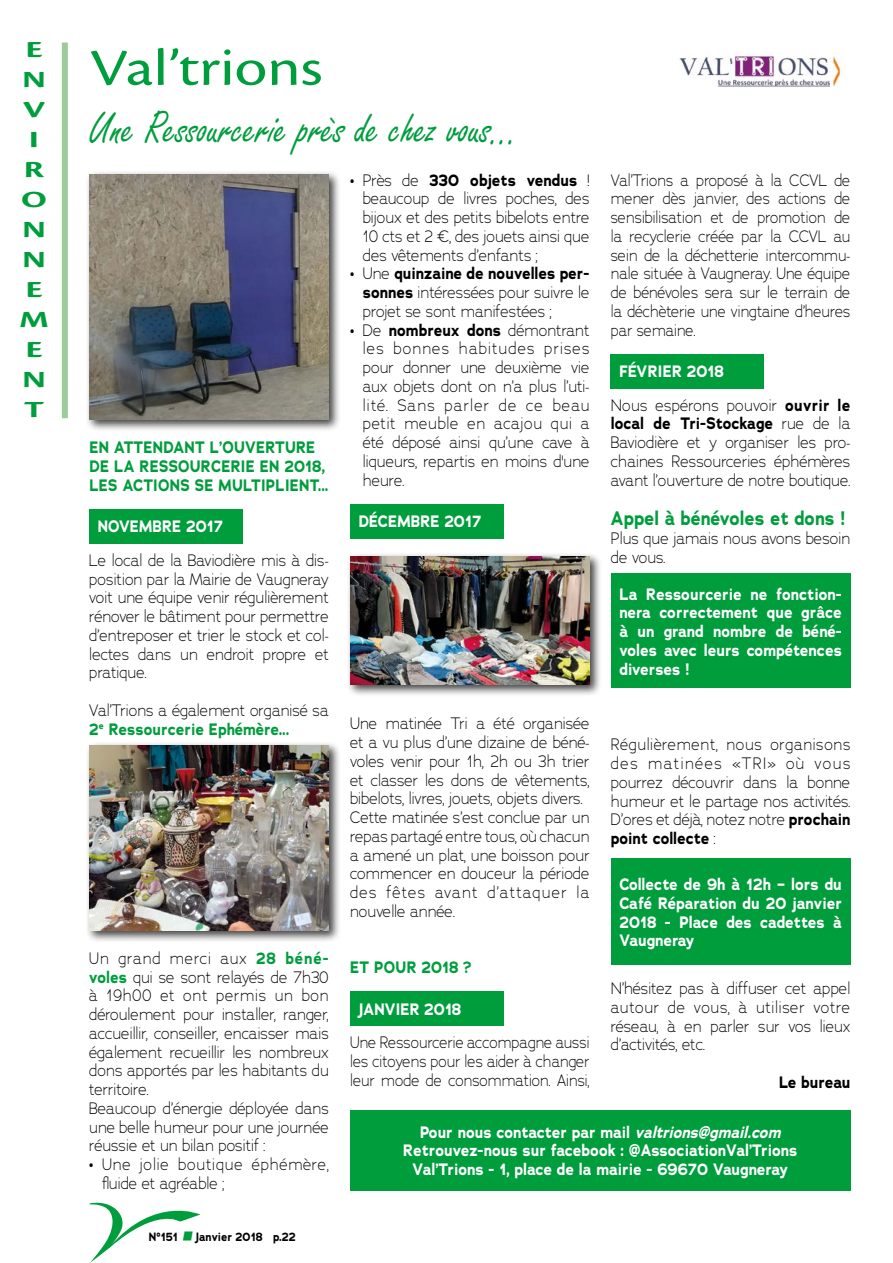
<style>
.page{position:relative;width:893px;height:1263px;background:#fff}
.page>*{position:absolute;margin:0;border:0;box-sizing:border-box;transform-origin:0 0}
.t1{font:54px "Cronos Pro";color:#009d3d;scale:1.2 1}
.t2{font:48px "Freestyle Script";color:#009d3d;scale:.9 1}
.t3{font:700 24px/30px "Cronos Pro";color:#009d3d;text-align:center;scale:1.5 1}
.t4{font:700 19.5px "Adrianna";color:#009d3d;scale:.9 1}
.t5{font:300 16.5px/18.8px "Adrianna";color:#000;text-align:justify;scale:.9 1}
.t6{font:700 16.5px/18.8px "Adrianna";color:#fff;text-align:justify;scale:.9 1}
.t7{font:300 16.5px/18.8px "Adrianna";color:#000;text-align:justify;scale:.87 1}
.t8{font:700 16.5px/18.8px "Adrianna";letter-spacing:.015em;color:#009d3d;scale:.9 1}
.t9{font:300 16.5px/18.8px "Adrianna";letter-spacing:.055em;color:#000;scale:.9 1}
.t10{font:700 16.5px "Adrianna";letter-spacing:-.01em;color:#000;scale:.9 1}
.t11{font:700 12px "Adrianna";color:#000;scale:.9 1}
.s1{font-weight:700}
.s2{font-weight:700;color:#fff}
.s3{font-weight:700;color:#009d3d}
.s4{font-style:italic}
</style>
<div class="page">
<div style="left:89px;top:509px;width:153px;height:34px;background:#009d3d"></div>
<div style="left:350px;top:504px;width:153px;height:34px;background:#009d3d"></div>
<div style="left:350px;top:992px;width:153px;height:34px;background:#009d3d"></div>
<div style="left:611px;top:354px;width:153px;height:34px;background:#009d3d"></div>
<div style="left:611px;top:574px;width:239px;height:114px;background:#009d3d"></div>
<div style="left:611px;top:859px;width:239px;height:106px;background:#009d3d"></div>
<div style="left:62px;top:43px;width:6px;height:375px;background:#9bcc9a"></div>
<img style="left:679px;top:52px;width:162px;height:35px">
<div style="left:350px;top:1110px;width:500px;height:81px;background:#009d3d"></div>
<div style="left:86px;top:170px;width:255px;height:262px;background:#000;opacity:.75"></div>
<img style="left:89px;top:174px;width:240px;height:246px">
<div style="left:86px;top:741px;width:255px;height:202px;background:#000;opacity:.75"></div>
<img style="left:89px;top:745px;width:240px;height:186px">
<div style="left:346px;top:552px;width:256px;height:144px;background:#000;opacity:.75"></div>
<img style="left:350px;top:556px;width:240px;height:128px">
<svg style="left:89px;top:1202px;width:111px;height:61px"></svg>
<h3 class="t3" style="left:19px;top:35px;width:21px">E<br>N<br>V<br>I<br>R<br>O<br>N<br>N<br>E<br>M<br>E<br>N<br>T</h3>
<h1 class="t1" style="left:89px;top:37px;width:196px">Val’trions</h1>
<h2 class="t2" style="left:89px;top:102px;width:478px">Une Ressourcerie près de chez vous…</h2>
<p class="t5" style="left:363px;top:170px;width:254px;text-indent:-13px">• Près de <span class="s1">330 objets vendus</span> ! beaucoup de livres poches, des bijoux et des petits bibelots entre 10 cts et 2 €, des jouets ainsi que des vêtements d’enfants ;</p>
<p class="t5" style="left:363px;top:264px;width:253px;text-indent:-13px">• Une <span class="s1">quinzaine de nouvelles per&shy;sonnes</span> intéressées pour suivre le projet se sont manifestées ;</p>
<p class="t5" style="left:363px;top:320px;width:254px;text-indent:-13px">• De <span class="s1">nombreux dons</span> démontrant les bonnes habitudes prises pour donner une deuxième vie aux objets dont on n’a plus l’uti&shy;lité. Sans parler de ce beau petit meuble en acajou qui a été déposé ainsi qu’une cave à liqueurs, repartis en moins d'une heure.</p>
<p class="t6" style="left:359px;top:512px;width:138px">DÉCEMBRE 2017</p>
<p class="t7" style="left:611px;top:170px;width:277px">Val’Trions a proposé à la CCVL de mener dès janvier, des actions de sensibilisation et de promotion de la recyclerie créée par la CCVL au sein de la déchetterie intercommu&shy;nale située à Vaugneray. Une équipe de bénévoles sera sur le terrain de la déchèterie une vingtaine d’heures par semaine.</p>
<p class="t5" style="left:611px;top:354px;width:268px;line-height:33.5px;text-indent:9px"><span class="s2">FÉVRIER 2018<br></span>Nous espérons pouvoir <span class="s1">ouvrir le</span></p>
<p class="t5" style="left:611px;top:414px;width:268px"><span class="s1">local de Tri-Stockage</span> rue de la Baviodière et y organiser les pro&shy;chaines Ressourceries éphémères avant l’ouverture de notre boutique.</p>
<p class="t4" style="left:611px;top:506px;width:262px">Appel à bénévoles et dons !</p>
<p class="t5" style="left:611px;top:529px;width:268px">Plus que jamais nous avons besoin de vous.</p>
<p class="t6" style="left:619px;top:584px;width:249px">La Ressourcerie ne fonction&shy;nera correctement que grâce à un grand nombre de béné&shy;voles avec leurs compétences diverses !</p>
<p class="t8" style="left:89px;top:438px;width:267px">EN ATTENDANT L’OUVERTURE<br>DE LA RESSOURCERIE EN 2018,<br>LES ACTIONS SE MULTIPLIENT...</p>
<p class="t6" style="left:98px;top:517px;width:141px">NOVEMBRE 2017</p>
<p class="t5" style="left:89px;top:550px;width:268px">Le local de la Baviodière mis à dis&shy;position par la Mairie de Vaugneray voit une équipe venir régulièrement rénover le bâtiment pour permettre d’entreposer et trier le stock et col&shy;lectes dans un endroit propre et pratique.</p>
<p class="t5" style="left:89px;top:700px;width:268px">Val’Trions a également organisé sa<br><span class="s3">2</span><sup>e</sup> <span class="s3">Ressourcerie Ephémère...</span></p>
<p class="t5" style="left:350px;top:714px;width:268px;text-align:left">Une matinée Tri a été organisée et a vu plus d’une dizaine de béné&shy;voles venir pour 1h, 2h ou 3h trier et classer les dons de vêtements, bibelots, livres, jouets, objets divers.<br>Cette matinée s’est conclue par un repas partagé entre tous, où chacun a amené un plat, une boisson pour commencer en douceur la période des fêtes avant d’attaquer la nouvelle année.</p>
<p class="t5" style="left:611px;top:735px;width:268px">Régulièrement, nous organisons des matinées «TRI» où vous pourrez découvrir dans la bonne humeur et le partage nos activités.<br>D’ores et déjà, notez notre <span class="s1">prochain point collecte</span> :</p>
<p class="t6" style="left:619px;top:875px;width:249px">Collecte de 9h à 12h – lors du Café Réparation du 20 janvier 2018 - Place des cadettes à Vaugneray</p>
<p class="t5" style="left:611px;top:979px;width:268px">N’hésitez pas à diffuser cet appel autour de vous, à utiliser votre réseau, à en parler sur vos lieux d’activités, etc.</p>
<p class="t10" style="left:779px;top:1071px;width:81px">Le bureau</p>
<p class="t6" style="left:403px;top:1122px;width:439px;text-align:center">Pour nous contacter par mail <span class="s4">valtrions@gmail.com<br></span>Retrouvez-nous sur facebook : @AssociationVal’Trions<br>Val’Trions - 1, place de la mairie - 69670 Vaugneray</p>
<p class="t5" style="left:89px;top:948px;width:268px;text-align:left">Un grand merci aux <span class="s3">28 béné&shy;voles</span> qui se sont relayés de 7h30 à 19h00 et ont permis un bon déroulement pour installer, ranger, accueillir, conseiller, encaisser mais également recueillir les nombreux dons apportés par les habitants du territoire.<br>Beaucoup d’énergie déployée dans une belle humeur pour une journée réussie et un bilan positif :</p>
<p class="t9" style="left:102px;top:1154px;width:254px;text-indent:-13px">• Une jolie boutique éphémère, fluide et agréable ;</p>
<p class="t8" style="left:350px;top:958px;width:136px">ET POUR 2018 ?</p>
<p class="t6" style="left:359px;top:1000px;width:116px">JANVIER 2018</p>
<p class="t7" style="left:350px;top:1033px;width:277px">Une Ressourcerie accompagne aussi les citoyens pour les aider à changer leur mode de consommation. Ainsi,</p>
<p class="t11" style="left:149px;top:1229px;width:34px">N°151</p>
<p class="t11" style="left:196px;top:1229px;width:113px">Janvier 2018 p.22</p>
</div>
